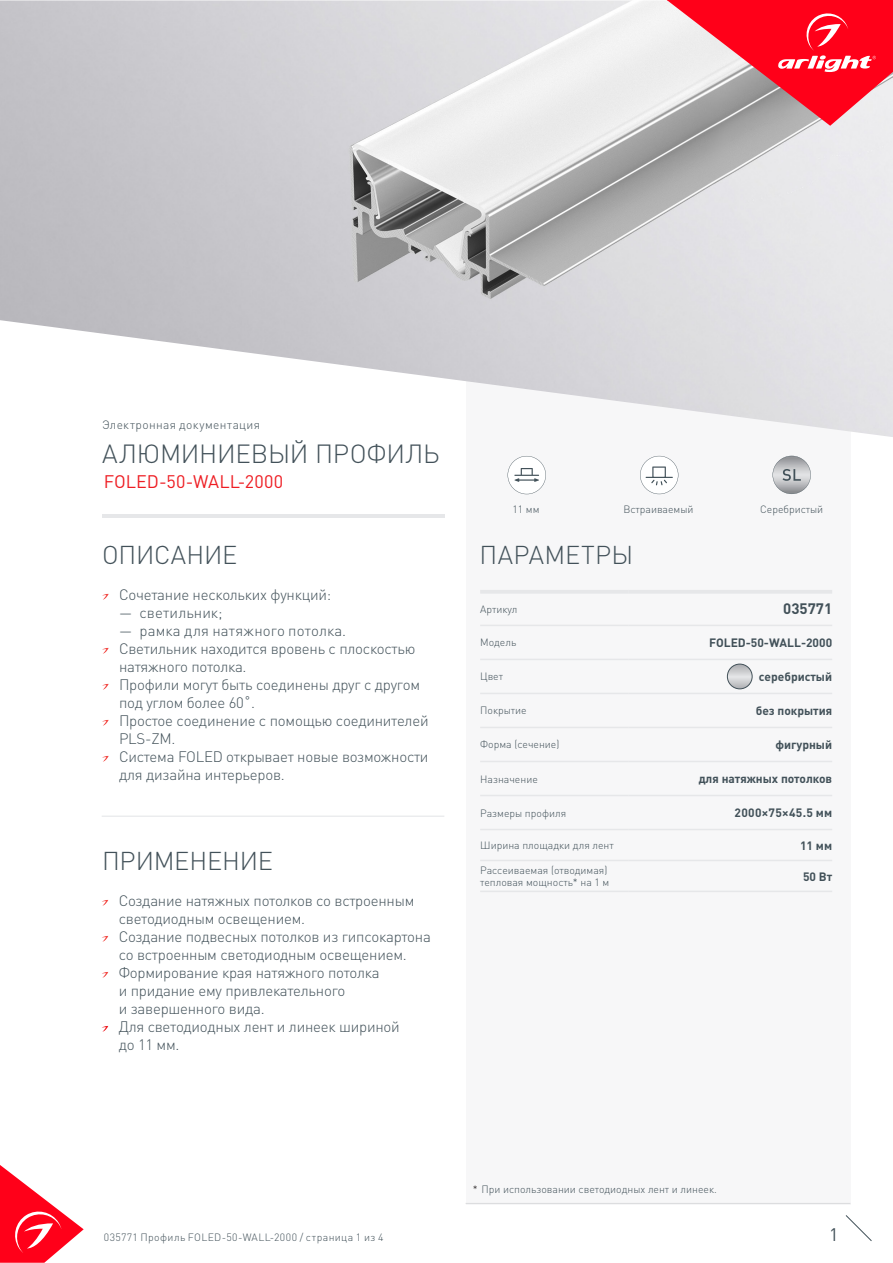
<style>
.page{position:relative;width:893px;height:1263px;background:#fff}
.page>*{position:absolute;margin:0;border:0;box-sizing:border-box;transform-origin:0 0}
.t1{font:300 25.95px "DIN Pro";letter-spacing:-.01em;color:#425159}
.t2{font:300 25.5px "DIN Pro";letter-spacing:-.005em;color:#425159}
.t3{font:300 25.5px "DIN Pro";letter-spacing:.015em;color:#425159}
.t4{font:18px "DIN Pro";letter-spacing:.01em;color:#ee1d23}
.t5{font:18px "DIN Pro";color:#425159}
.t6{font:300 15px/18px "DIN Pro";letter-spacing:-.015em;color:#425159}
.t7{font:300 15px "DIN Pro";letter-spacing:.01em;color:#425159}
.t8{font:300 15px "DIN Pro";letter-spacing:.005em;color:#425159}
.t9{font:700 15px "DIN Pro";color:#425159}
.t10{font:700 12px "DIN Pro";color:#425159}
.t11{font:300 12px "DIN Pro";letter-spacing:.03em;color:#425159}
.t12{font:700 12px "DIN Pro";letter-spacing:.025em;color:#425159}
.t13{font:300 10.5px/12.6px "DIN Pro";color:#425159}
.t14{font:300 10.5px "DIN Pro";letter-spacing:.04em;color:#425159}
.s1{color:#231f20}
</style>
<div class="page">
<svg style="left:0;top:1165px;width:84px;height:98px"></svg>
<svg style="left:845px;top:1215px;width:27px;height:26px"></svg>
<svg style="left:102px;top:900px;width:6px;height:6px"></svg>
<svg style="left:102px;top:936px;width:6px;height:6px"></svg>
<svg style="left:102px;top:972px;width:6px;height:6px"></svg>
<svg style="left:102px;top:1026px;width:6px;height:6px"></svg>
<div style="left:466px;top:250px;width:384px;height:954px;background:#f7f7f8"></div>
<svg style="left:508px;top:456px;width:38px;height:38px"></svg>
<img style="left:0;top:0;width:893px;height:437px">
<hr style="left:102px;top:514px;width:342px;height:3px;background:#e6e7e9">
<svg style="left:102px;top:594px;width:7px;height:6px"></svg>
<svg style="left:102px;top:648px;width:7px;height:6px"></svg>
<svg style="left:102px;top:684px;width:7px;height:6px"></svg>
<svg style="left:102px;top:720px;width:7px;height:6px"></svg>
<svg style="left:102px;top:756px;width:7px;height:6px"></svg>
<hr style="left:102px;top:816px;width:342px;height:1px;background:#e6e7e9">
<hr style="left:480px;top:590px;width:148px;height:4px;background:#e6e7e9">
<hr style="left:628px;top:590px;width:204px;height:4px;background:#e6e7e9">
<hr style="left:480px;top:625px;width:148px;height:1px;background:#e6e7e9">
<hr style="left:628px;top:625px;width:204px;height:1px;background:#e6e7e9">
<hr style="left:480px;top:659px;width:148px;height:1px;background:#e6e7e9">
<hr style="left:628px;top:659px;width:204px;height:1px;background:#e6e7e9">
<hr style="left:480px;top:693px;width:148px;height:1px;background:#e6e7e9">
<hr style="left:628px;top:693px;width:204px;height:1px;background:#e6e7e9">
<hr style="left:480px;top:727px;width:148px;height:1px;background:#e6e7e9">
<hr style="left:628px;top:727px;width:204px;height:1px;background:#e6e7e9">
<hr style="left:480px;top:761px;width:148px;height:1px;background:#e6e7e9">
<hr style="left:628px;top:761px;width:204px;height:1px;background:#e6e7e9">
<hr style="left:480px;top:795px;width:148px;height:1px;background:#e6e7e9">
<hr style="left:628px;top:795px;width:204px;height:1px;background:#e6e7e9">
<hr style="left:480px;top:829px;width:148px;height:1px;background:#e6e7e9">
<hr style="left:628px;top:829px;width:204px;height:1px;background:#e6e7e9">
<hr style="left:480px;top:860px;width:148px;height:1px;background:#e6e7e9">
<hr style="left:628px;top:860px;width:204px;height:1px;background:#e6e7e9">
<hr style="left:480px;top:891px;width:148px;height:1px;background:#e6e7e9">
<hr style="left:628px;top:891px;width:204px;height:1px;background:#e6e7e9">
<svg style="left:667px;top:0;width:226px;height:126px"></svg>
<svg style="left:727px;top:664px;width:25px;height:25px"></svg>
<div style="left:727px;top:664px;width:25px;height:25px;border:1px solid #425159;border-radius:50%"></div>
<svg style="left:773px;top:456px;width:38px;height:38px"></svg>
<hr style="left:466px;top:1203px;width:384px;height:1px;background:#dcdddf">
<svg style="left:640px;top:456px;width:38px;height:38px"></svg>
<p class="t11" style="left:102px;top:417px;width:160px">Электронная документация</p>
<p class="t1" style="left:102px;top:436px;width:339px">АЛЮМИНИЕВЫЙ ПРОФИЛЬ</p>
<p class="t4" style="left:104px;top:470px;width:181px">FOLED-50-WALL-2000</p>
<p class="t13" style="left:512px;top:502px;width:29px">11 мм</p>
<p class="t13" style="left:623px;top:502px;width:72px">Встраиваемый</p>
<p class="t13" style="left:760px;top:502px;width:65px">Серебристый</p>
<p class="t2" style="left:102px;top:537px;width:137px">ОПИСАНИЕ</p>
<p class="t3" style="left:479px;top:537px;width:155px">ПАРАМЕТРЫ</p>
<p class="t6" style="left:119px;top:584px;width:214px">Сочетание нескольких функций:</p>
<p class="t8" style="left:119px;top:602px;width:105px">— светильник;</p>
<p class="t7" style="left:119px;top:620px;width:229px">— рамка для натяжного потолка.</p>
<p class="t6" style="left:119px;top:638px;width:298px">Светильник находится вровень с плоскостью натяжного потолка.</p>
<p class="t6" style="left:119px;top:674px;width:303px">Профили могут быть соединены друг с другом под углом более 60˚.</p>
<p class="t6" style="left:119px;top:710px;width:311px">Простое соединение с помощью соединителей<br>PLS-ZM.</p>
<p class="t6" style="left:119px;top:746px;width:311px">Система FOLED открывает новые возможности для дизайна интерьеров.</p>
<p class="t13" style="left:480px;top:602px;width:39px">Артикул</p>
<p class="t9" style="left:783px;top:599px;width:50px">035771</p>
<p class="t13" style="left:480px;top:636px;width:38px">Модель</p>
<p class="t10" style="left:709px;top:634px;width:124px">FOLED-50-WALL-2000</p>
<p class="t13" style="left:480px;top:670px;width:24px">Цвет</p>
<p class="t10" style="left:759px;top:668px;width:75px">серебристый</p>
<p class="t13" style="left:480px;top:704px;width:48px">Покрытие</p>
<p class="t10" style="left:756px;top:702px;width:78px">без покрытия</p>
<p class="t13" style="left:480px;top:738px;width:81px">Форма (сечение)</p>
<p class="t10" style="left:775px;top:736px;width:58px">фигурный</p>
<p class="t13" style="left:480px;top:772px;width:59px">Назначение</p>
<p class="t10" style="left:699px;top:770px;width:135px">для натяжных потолков</p>
<p class="t13" style="left:480px;top:806px;width:87px">Размеры профиля</p>
<p class="t12" style="left:734px;top:805px;width:99px">2000×75×45.5 мм</p>
<p class="t13" style="left:480px;top:838px;width:135px">Ширина площадки для лент</p>
<p class="t10" style="left:800px;top:837px;width:34px">11 мм</p>
<p class="t13" style="left:480px;top:863px;width:131px">Рассеиваемая (отводимая) тепловая мощность* на 1 м</p>
<p class="t10" style="left:803px;top:868px;width:31px">50 Вт</p>
<p class="t2" style="left:102px;top:843px;width:172px">ПРИМЕНЕНИЕ</p>
<p class="t6" style="left:119px;top:890px;width:297px">Создание натяжных потолков со встроенным светодиодным освещением.</p>
<p class="t6" style="left:119px;top:926px;width:314px">Создание подвесных потолков из гипсокартона со встроенным светодиодным освещением.</p>
<p class="t6" style="left:119px;top:962px;width:262px">Формирование края натяжного потолка и придание ему привлекательного<br>и завершенного вида.</p>
<p class="t6" style="left:119px;top:1016px;width:283px">Для светодиодных лент и линеек шириной до 11 мм.</p>
<p class="t13" style="left:473px;top:1183px;width:246px"><span class="s1">*</span> При использовании светодиодных лент и линеек.</p>
<p class="t14" style="left:104px;top:1230px;width:281px">035771 Профиль FOLED-50-WALL-2000 / страница 1 из 4</p>
<p class="t5" style="left:829px;top:1222px;width:11px">1</p>
</div>
